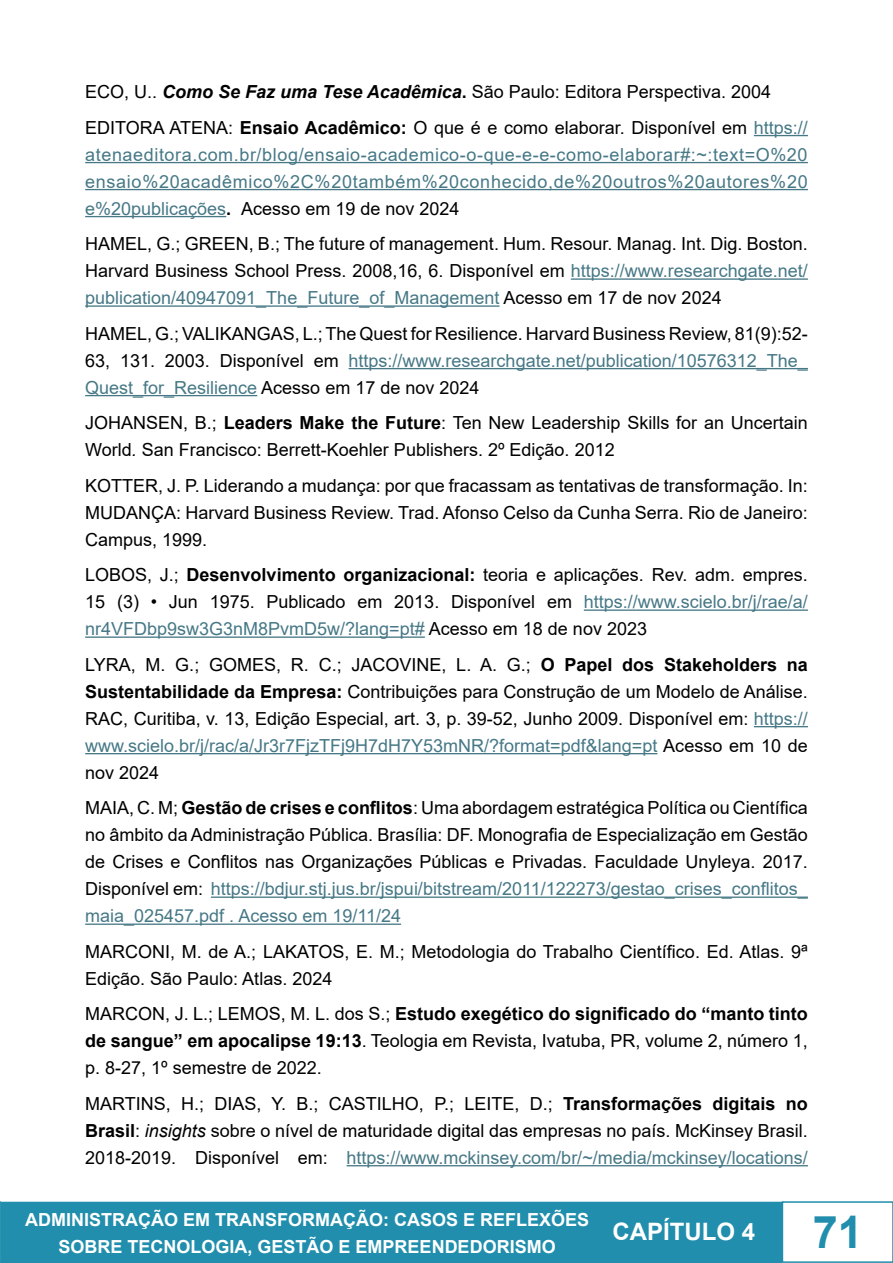
<style>
.page{position:relative;width:893px;height:1263px;background:#fff}
.page>*{position:absolute;margin:0;border:0;box-sizing:border-box;transform-origin:0 0}
.t1{font:700 45px "Arial";color:#208eac}
.t2{font:700 24px "Arial";color:#fff}
.t3{font:18px/27px "Arial";color:#000;text-align:justify}
.t4{font:18px/27px "Arial";color:#467886;text-align:justify}
.t5{font:700 18px/27px "Arial";color:#fff;text-align:center}
.s1{font-weight:700;font-style:italic}
.s2{font-weight:700}
.s3{color:#000}
.s4{font-weight:700;color:#000}
.s5{color:#467886}
.s6{font-style:italic}
</style>
<div class="page">
<div style="left:1px;top:1202px;width:782px;height:60px;background:#208eac"></div>
<div style="left:0;top:1202px;width:784px;height:61px;border:2px solid #208eac"></div>
<svg style="left:0;top:1201px;width:1px;height:62px"></svg>
<div style="left:782px;top:1201px;width:111px;height:62px;border:2px solid #208eac"></div>
<hr style="left:754px;top:135px;width:54px;height:1px;background:#467886">
<hr style="left:85px;top:162px;width:723px;height:1px;background:#467886">
<hr style="left:85px;top:189px;width:723px;height:1px;background:#467886">
<hr style="left:85px;top:216px;width:141px;height:1px;background:#467886">
<hr style="left:571px;top:278px;width:237px;height:2px;background:#467886">
<hr style="left:85px;top:305px;width:414px;height:2px;background:#467886">
<hr style="left:349px;top:368px;width:459px;height:1px;background:#467886">
<hr style="left:85px;top:395px;width:172px;height:1px;background:#467886">
<hr style="left:584px;top:609px;width:224px;height:2px;background:#467886">
<hr style="left:85px;top:636px;width:340px;height:2px;background:#467886">
<hr style="left:754px;top:726px;width:54px;height:1px;background:#467886">
<hr style="left:85px;top:753px;width:572px;height:1px;background:#467886">
<hr style="left:211px;top:896px;width:597px;height:2px;background:#467886">
<hr style="left:85px;top:923px;width:316px;height:2px;background:#467886">
<hr style="left:347px;top:1165px;width:461px;height:1px;background:#467886">
<p class="t3" style="left:85px;top:78px;width:687px">ECO, U.. <span class="s1">Como Se Faz uma Tese Acadêmica</span><span class="s2">.</span> São Paulo: Editora Perspectiva. 2004</p>
<p class="t4" style="left:85px;top:114px;width:724px"><span class="s3">EDITORA ATENA:</span> <span class="s4">Ensaio Acadêmico:</span> <span class="s3">O que é e como elaborar. Disponível em</span> https:// atenaeditora.com.br/blog/ensaio-academico-o-que-e-e-como-elaborar#:~:text=O%20 ensaio%20acadêmico%2C%20também%20conhecido,de%20outros%20autores%20 e%20publicações<span class="s4">.</span> <span class="s3">Acesso em 19 de nov 2024</span></p>
<p class="t3" style="left:85px;top:230px;width:724px">HAMEL, G.; GREEN, B.; The future of management. Hum. Resour. Manag. Int. Dig. Boston.<br>Harvard Business School Press. 2008,16, 6. Disponível em <span class="s5">https://www.researchgate.net/ publication/40947091_The_Future_of_Management</span> Acesso em 17 de nov 2024</p>
<p class="t3" style="left:85px;top:320px;width:724px">HAMEL, G.; VALIKANGAS, L.; The Quest for Resilience. Harvard Business Review, 81(9):52- 63, 131. 2003. Disponível em <span class="s5">https://www.researchgate.net/publication/10576312_The_ Quest_for_Resilience</span> Acesso em 17 de nov 2024</p>
<p class="t3" style="left:85px;top:409px;width:724px">JOHANSEN, B.; <span class="s2">Leaders Make the Future</span>: Ten New Leadership Skills for an Uncertain<br>World<span class="s6">.</span> San Francisco: Berrett-Koehler Publishers. 2º Edição. 2012</p>
<p class="t3" style="left:85px;top:472px;width:724px">KOTTER, J. P. Liderando a mudança: por que fracassam as tentativas de transformação. In:<br>MUDANÇA: Harvard Business Review. Trad. Afonso Celso da Cunha Serra. Rio de Janeiro:<br>Campus, 1999.</p>
<p class="t3" style="left:85px;top:561px;width:724px">LOBOS, J.; <span class="s2">Desenvolvimento organizacional:</span> teoria e aplicações. Rev. adm. empres.<br>15 (3) • Jun 1975. Publicado em 2013. Disponível em <span class="s5">https://www.scielo.br/j/rae/a/ nr4VFDbp9sw3G3nM8PvmD5w/?lang=pt#</span> Acesso em 18 de nov 2023</p>
<p class="t3" style="left:85px;top:651px;width:724px">LYRA, M. G.; GOMES, R. C.; JACOVINE, L. A. G.; <span class="s2">O Papel dos Stakeholders na Sustentabilidade da Empresa:</span> Contribuições para Construção de um Modelo de Análise.<br>RAC, Curitiba, v. 13, Edição Especial, art. 3, p. 39-52, Junho 2009. Disponível em: <span class="s5">https:// www.scielo.br/j/rac/a/Jr3r7FjzTFj9H7dH7Y53mNR/?format=pdf&amp;lang=pt</span> Acesso em 10 de nov 2024</p>
<p class="t3" style="left:85px;top:794px;width:724px">MAIA, C. M; <span class="s2">Gestão de crises e conflitos</span>: Uma abordagem estratégica Política ou Científica no âmbito da Administração Pública. Brasília: DF. Monografia de Especialização em Gestão de Crises e Conflitos nas Organizações Públicas e Privadas. Faculdade Unyleya. 2017.<br>Disponível em: <span class="s5">https://bdjur.stj.jus.br/jspui/bitstream/2011/122273/gestao_crises_conflitos_ maia_025457.pdf . Acesso em 19/11/24</span></p>
<p class="t3" style="left:85px;top:938px;width:724px">MARCONI, M. de A.; LAKATOS, E. M.; Metodologia do Trabalho Científico. Ed. Atlas. 9ª<br>Edição. São Paulo: Atlas. 2024</p>
<p class="t3" style="left:85px;top:1000px;width:724px">MARCON, J. L.; LEMOS, M. L. dos S.; <span class="s2">Estudo exegético do significado do “manto tinto de sangue” em apocalipse 19:13</span>. Teologia em Revista, Ivatuba, PR, volume 2, número 1, p. 8-27, 1º semestre de 2022.</p>
<p class="t3" style="left:85px;top:1090px;width:724px">MARTINS, H.; DIAS, Y. B.; CASTILHO, P.; LEITE, D.; <span class="s2">Transformações digitais no Brasil</span>: <span class="s6">insights</span> sobre o nível de maturidade digital das empresas no país. McKinsey Brasil.<br>2018-2019. Disponível em: <span class="s5">https://www.mckinsey.com/br/~/media/mckinsey/locations/</span></p>
<p class="t5" style="left:25px;top:1206px;width:566px">ADMINISTRAÇÃO EM TRANSFORMAÇÃO: CASOS E REFLEXÕES<br>SOBRE TECNOLOGIA, GESTÃO E EMPREENDEDORISMO</p>
<h2 class="t2" style="left:612px;top:1215px;width:144px">CAPÍTULO 4</h2>
<h1 class="t1" style="left:813px;top:1201px;width:52px">71</h1>
</div>
